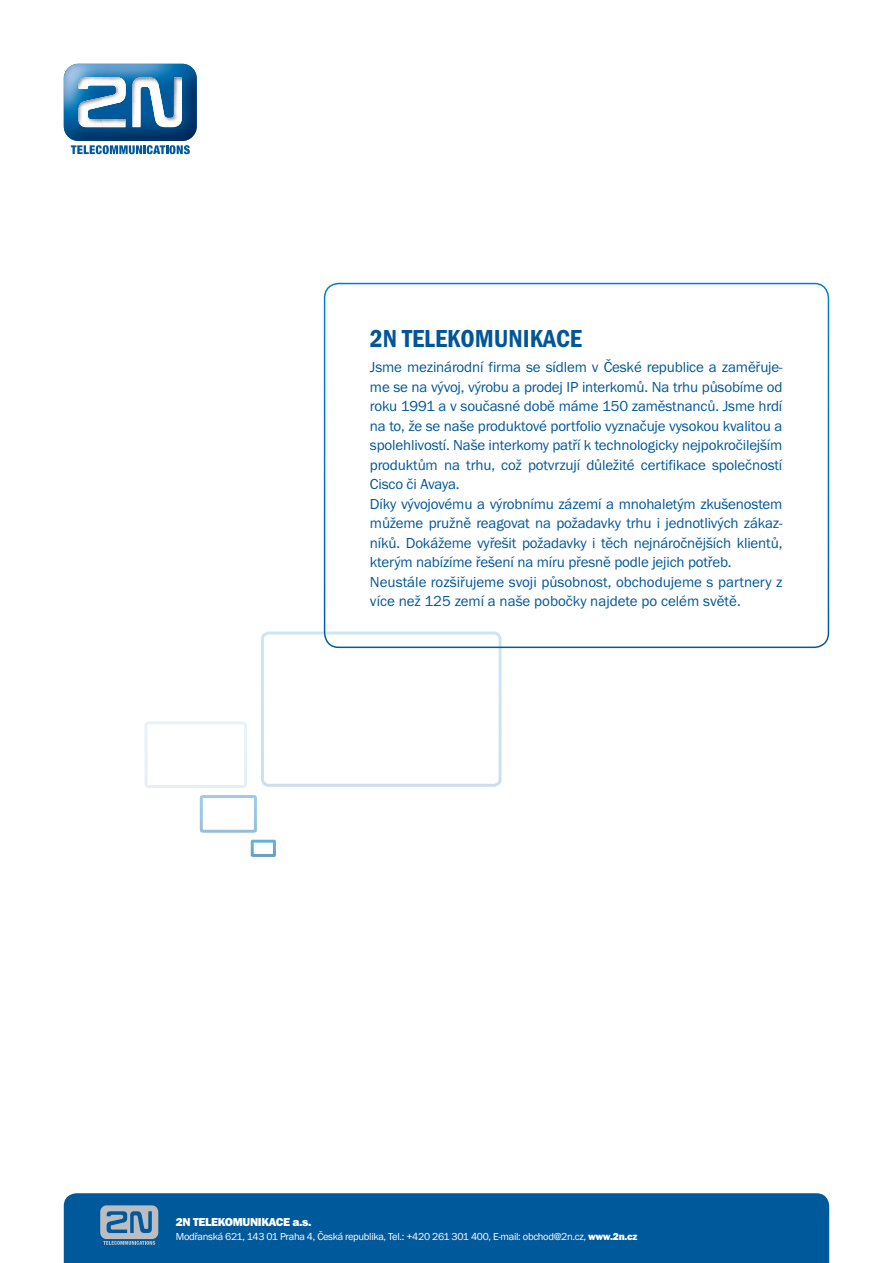
<style>
.page{position:relative;width:893px;height:1263px;background:#fff}
.page>*{position:absolute;margin:0;border:0;box-sizing:border-box;transform-origin:0 0}
.t1{font:600 condensed 25.5px "Franklin Got Itc TEE";color:#015698}
.t2{font:15px/19.5px "Franklin Got Itc TEE";letter-spacing:-.01em;color:#015698;text-align:justify}
.t3{font:12px "Franklin Got Itc TEE Heav";letter-spacing:-.03em;color:#fff}
.t4{font:10.5px "Franklin Got Itc TEE";letter-spacing:-.03em;color:#fff}
.s1{font-family:"Franklin Got Itc TEE Heav"}
</style>
<div class="page">
<div style="left:64px;top:1193px;width:765px;height:70px;background:#00599b"></div>
<svg style="left:100px;top:1205px;width:58px;height:40px;background:#7b9ab3"></svg>
<div style="left:324px;top:283px;width:505px;height:365px;border:2px solid #fff;border-radius:14px"></div>
<svg style="left:71px;top:145px;width:119px;height:9px"></svg>
<img style="left:73px;top:140px;width:115px;height:1px">
<img style="left:64px;top:74px;width:133px;height:66px">
<img style="left:64px;top:64px;width:132px;height:64px">
<svg style="left:78px;top:77px;width:48px;height:50px"></svg>
<svg style="left:132px;top:77px;width:50px;height:50px"></svg>
<div style="left:261px;top:631px;width:241px;height:156px;border:3px solid #fff;border-radius:6px"></div>
<div style="left:145px;top:721px;width:102px;height:67px;border:3px solid #fff;border-radius:3px"></div>
<div style="left:200px;top:795px;width:57px;height:38px;border:3px solid #fff"></div>
<div style="left:251px;top:840px;width:25px;height:17px;border:3px solid #fff"></div>
<p class="t1" style="left:370px;top:324px;width:214px">2N TELEKOMUNIKACE</p>
<p class="t2" style="left:370px;top:358px;width:414px">Jsme mezinárodní firma se sídlem v České republice a zaměřuje&shy;me se na vývoj, výrobu a prodej IP interkomů. Na trhu působíme od roku 1991 a v současné době máme 150 zaměstnanců. Jsme hrdí na to, že se naše produktové portfolio vyznačuje vysokou kvalitou a spolehlivostí. Naše interkomy patří k technologicky nejpokročilejším produktům na trhu, což potvrzují důležité certifikace společností Cisco či Avaya.</p>
<p class="t2" style="left:370px;top:494px;width:414px">Díky vývojovému a výrobnímu zázemí a mnohaletým zkušenostem můžeme pružně reagovat na požadavky trhu i jednotlivých zákaz&shy;níků. Dokážeme vyřešit požadavky i těch nejnáročnějších klientů, kterým nabízíme řešení na míru přesně podle jejich potřeb.</p>
<p class="t2" style="left:370px;top:572px;width:414px">Neustále rozšiřujeme svoji působnost, obchodujeme s partnery z více než 125 zemí a naše pobočky najdete po celém světě.</p>
<p class="t3" style="left:176px;top:1214px;width:137px">2N TELEKOMUNIKACE a.s.</p>
<p class="t4" style="left:176px;top:1230px;width:463px">Modřanská 621, 143 01 Praha 4, Česká republika, Tel.: +420 261 301 400, E-mail: obchod@2n.cz, <span class="s1">www.2n.cz</span></p>
</div>
